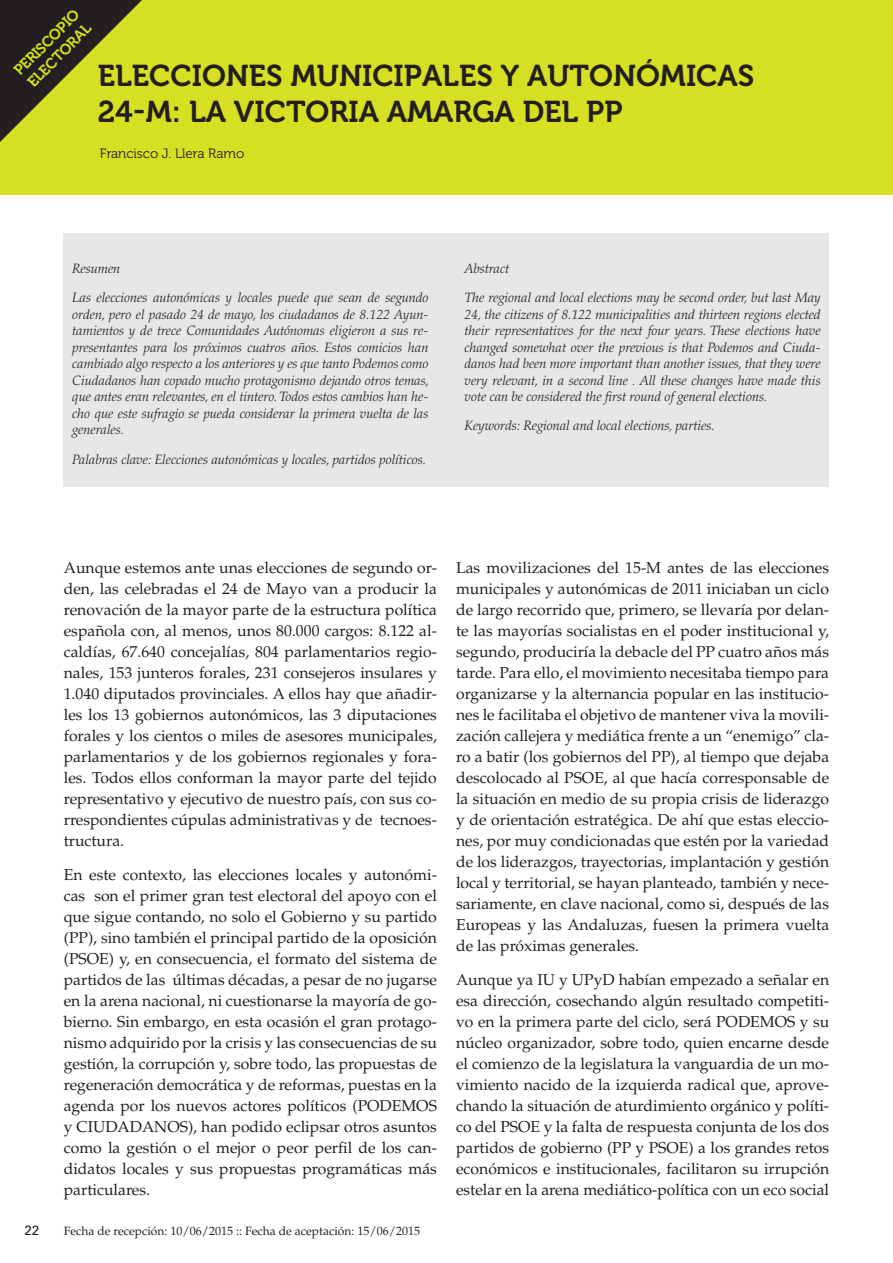
<style>
.page{position:relative;width:893px;height:1263px;background:#fff}
.page>*{position:absolute;margin:0;border:0;box-sizing:border-box;transform-origin:0 0}
.Titulo_1{font:30px/36px "Museo 700";color:#231f20}
.t1{font:15.75px/21px "Palatino";color:#231f20;text-align:justify}
.antetitulo{font:15px "Museo 700";color:#d6df21}
.abstract{font:italic 300 13.5px/16.5px "Palatino";color:#231f20;text-align:justify}
.autor{font:13.5px "Museo 300";color:#231f20}
.t2{font:13.5px "Univers";color:#231f20}
.t3{font:12px "Palatino";color:#231f20}
</style>
<div class="page">
<div style="left:0;top:0;width:893px;height:195px;background:#d6df21"></div>
<div style="left:64px;top:234px;width:765px;height:253px;background:#e6e7e9"></div>
<svg style="left:0;top:0;width:142px;height:142px"></svg>
<p class="antetitulo" style="left:10px;top:67px;width:87px;rotate:-45deg">PERISCOPIO</p>
<p class="antetitulo" style="left:24px;top:79px;width:85px;rotate:-45deg">ELECTORAL</p>
<p class="Titulo_1" style="left:98px;top:58px;width:658px">ELECCIONES MUNICIPALES Y AUTONÓMICAS<br>24-M: LA VICTORIA AMARGA DEL PP</p>
<p class="autor" style="left:100px;top:146px;width:146px">Francisco J. Llera Ramo</p>
<p class="abstract" style="left:72px;top:260px;width:50px">Resumen</p>
<p class="abstract" style="left:72px;top:290px;width:358px">Las elecciones autonómicas y locales puede que sean de segundo orden, pero el pasado 24 de mayo, los ciudadanos de 8.122 Ayun&shy;tamientos y de trece Comunidades Autónomas eligieron a sus re&shy;presentantes para los próximos cuatros años. Estos comicios han cambiado algo respecto a los anteriores y es que tanto Podemos como Ciudadanos han copado mucho protagonismo dejando otros temas, que antes eran relevantes, en el tintero. Todos estos cambios han he&shy;cho que este sufragio se pueda considerar la primera vuelta de las generales.</p>
<p class="abstract" style="left:72px;top:451px;width:355px">Palabras clave: Elecciones autonómicas y locales, partidos políticos.</p>
<p class="abstract" style="left:465px;top:260px;width:46px">Abstract</p>
<p class="abstract" style="left:465px;top:290px;width:358px">The regional and local elections may be second order, but last May 24, the citizens of 8.122 municipalities and thirteen regions elected their representatives for the next four years. These elections have changed somewhat over the previous is that Podemos and Ciuda&shy;danos had been more important than another issues, that they were very relevant, in a second line . All these changes have made this vote can be considered the first round of general elections.</p>
<p class="abstract" style="left:465px;top:418px;width:252px">Keywords: Regional and local elections, parties.</p>
<p class="t2" style="left:24px;top:1222px;width:17px">22</p>
<p class="t1" style="left:64px;top:558px;width:375px">Aunque estemos ante unas elecciones de segundo or&shy;den, las celebradas el 24 de Mayo van a producir la renovación de la mayor parte de la estructura política española con, al menos, unos 80.000 cargos: 8.122 al&shy;caldías, 67.640 concejalías, 804 parlamentarios regio&shy;nales, 153 junteros forales, 231 consejeros insulares y 1.040 diputados provinciales. A ellos hay que añadir&shy;les los 13 gobiernos autonómicos, las 3 diputaciones forales y los cientos o miles de asesores municipales, parlamentarios y de los gobiernos regionales y fora&shy;les. Todos ellos conforman la mayor parte del tejido representativo y ejecutivo de nuestro país, con sus co&shy;rrespondientes cúpulas administrativas y de tecnoes&shy;tructura.</p>
<p class="t1" style="left:64px;top:865px;width:375px">En este contexto, las elecciones locales y autonómi&shy;cas son el primer gran test electoral del apoyo con el que sigue contando, no solo el Gobierno y su partido (PP), sino también el principal partido de la oposición (PSOE) y, en consecuencia, el formato del sistema de partidos de las últimas décadas, a pesar de no jugarse en la arena nacional, ni cuestionarse la mayoría de go&shy;bierno. Sin embargo, en esta ocasión el gran protago&shy;nismo adquirido por la crisis y las consecuencias de su gestión, la corrupción y, sobre todo, las propuestas de regeneración democrática y de reformas, puestas en la agenda por los nuevos actores políticos (PODEMOS y CIUDADANOS), han podido eclipsar otros asuntos como la gestión o el mejor o peor perfil de los can&shy;didatos locales y sus propuestas programáticas más particulares.</p>
<p class="t3" style="left:64px;top:1224px;width:358px">Fecha de recepción: 10/06/2015 :: Fecha de aceptación: 15/06/2015</p>
<p class="t1" style="left:456px;top:558px;width:375px">Las movilizaciones del 15-M antes de las elecciones municipales y autonómicas de 2011 iniciaban un ciclo de largo recorrido que, primero, se llevaría por delan&shy;te las mayorías socialistas en el poder institucional y, segundo, produciría la debacle del PP cuatro años más tarde. Para ello, el movimiento necesitaba tiempo para organizarse y la alternancia popular en las institucio&shy;nes le facilitaba el objetivo de mantener viva la movili&shy;zación callejera y mediática frente a un “enemigo” cla&shy;ro a batir (los gobiernos del PP), al tiempo que dejaba descolocado al PSOE, al que hacía corresponsable de la situación en medio de su propia crisis de liderazgo y de orientación estratégica. De ahí que estas eleccio&shy;nes, por muy condicionadas que estén por la variedad de los liderazgos, trayectorias, implantación y gestión local y territorial, se hayan planteado, también y nece&shy;sariamente, en clave nacional, como si, después de las Europeas y las Andaluzas, fuesen la primera vuelta de las próximas generales.</p>
<p class="t1" style="left:456px;top:970px;width:375px">Aunque ya IU y UPyD habían empezado a señalar en esa dirección, cosechando algún resultado competiti&shy;vo en la primera parte del ciclo, será PODEMOS y su núcleo organizador, sobre todo, quien encarne desde el comienzo de la legislatura la vanguardia de un mo&shy;vimiento nacido de la izquierda radical que, aprove&shy;chando la situación de aturdimiento orgánico y políti&shy;co del PSOE y la falta de respuesta conjunta de los dos partidos de gobierno (PP y PSOE) a los grandes retos económicos e institucionales, facilitaron su irrupción estelar en la arena mediático-política con un eco social</p>
</div>
